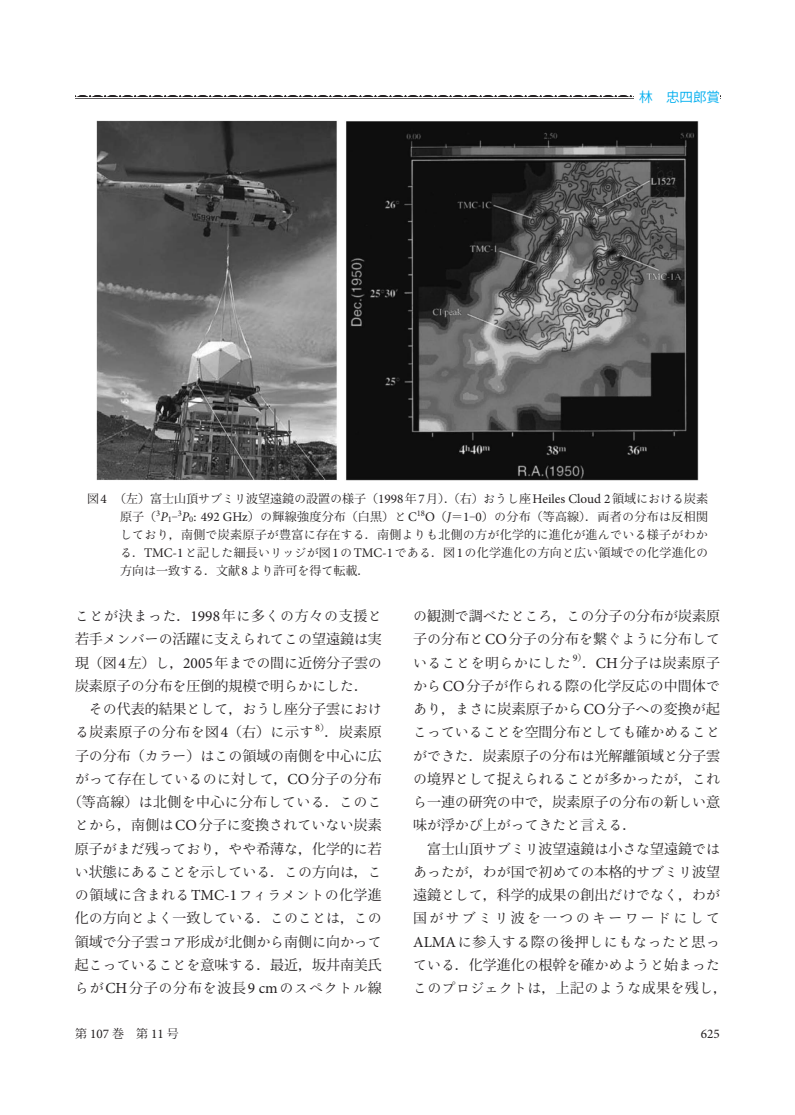
<style>
.page{position:relative;width:795px;height:1115px;background:#fff}
.page>*{position:absolute;margin:0;border:0;box-sizing:border-box;transform-origin:0 0}
.t1{font:13.95px/23.2px "Ryo Text Plus N";color:#231f20}
.t2{font:13.95px/23.2px "Koz Min Pro";color:#231f20}
.t3{font:13.95px/23.2px "Ryo Text Plus N";letter-spacing:.045em;color:#231f20}
.t4{font:13.95px/23.2px "Koz Min Pro";letter-spacing:.035em;color:#231f20}
.t5{font:13.95px "Ryo Text Plus N";letter-spacing:.03em;color:#231f20}
.t6{font:13.95px "Ryo Text Plus N";letter-spacing:.02em;color:#231f20}
.t7{font:13.95px "Ryo Text Plus N";letter-spacing:.055em;color:#231f20}
.t8{font:13.5px "Koz Go Pro";color:#00aeef}
.t9{font:13.2px "Minion Pro";color:#231f20}
.t10{font:12px/18px "Koz Min Pro";letter-spacing:.02em;color:#231f20;text-align:justify}
.t11{font:12px "Ryo Text Plus N";letter-spacing:.015em;color:#231f20}
.s1{font-family:"Minion Pro";font-size:13.2px}
.s2{font-family:"Ryo Text Plus N"}
.s3{font-family:"Minion Pro";font-style:italic;font-size:13.2px}
.s4{font-family:"Koz Min Pro"}
.s5{font-family:"Minion Pro";font-size:15.3px}
</style>
<div class="page">
<img style="left:75px;top:95px;width:559px;height:4px">
<img style="left:97px;top:120px;width:601px;height:360px">
<p class="t8" style="left:639px;top:88px;width:82px">林　忠四郎賞</p>
<p class="t10" style="left:120px;top:489px;width:590px;text-indent:-33px">図<span class="s1">4</span> （左）富士山頂<span class="s2">サブミリ</span>波望遠鏡<span class="s2">の</span>設置<span class="s2">の</span>様子（<span class="s1">1998</span>年<span class="s1">7</span>月）．（右）<span class="s2">おうし</span>座<span class="s1">Heiles Cloud 2</span>領域<span class="s2">における</span>炭素原子（<sup>3</sup><span class="s3">P</span><sub>1</sub>‒<sup>3</sup><span class="s3">P</span><sub>0</sub><span class="s1">: 492 GHz</span>）<span class="s2">の</span>輝線強度分布（白黒）<span class="s2">と</span><span class="s1">C</span><sup>18</sup><span class="s1">O</span>（<span class="s3">J</span>＝<span class="s1">1</span>‒<span class="s1">0</span>）<span class="s2">の</span>分布（等高線）．両者<span class="s2">の</span>分布<span class="s2">は</span>反相関<span class="s2">しており</span>，南側<span class="s2">で</span>炭素原子<span class="s2">が</span>豊富<span class="s2">に</span>存在<span class="s2">する</span>．南側<span class="s2">よりも</span>北側<span class="s2">の</span>方<span class="s2">が</span>化学的<span class="s2">に</span>進化<span class="s2">が</span>進<span class="s2">んでいる</span>様子<span class="s2">がわか</span></p>
<p class="t11" style="left:120px;top:545px;width:590px">る<span class="s4">．</span><span class="s1">TMC-1</span>と<span class="s4">記</span>した<span class="s4">細長</span>いリッジが<span class="s4">図</span><span class="s1">1</span>の<span class="s1">TMC-1</span>である<span class="s4">．図</span><span class="s1">1</span>の<span class="s4">化学進化</span>の<span class="s4">方向</span>と<span class="s4">広</span>い<span class="s4">領域</span>での<span class="s4">化学進化</span>の</p>
<p class="t10" style="left:120px;top:561px;width:251px">方向<span class="s2">は</span>一致<span class="s2">する</span>．文献<span class="s1">8</span><span class="s2">より</span>許可<span class="s2">を</span>得<span class="s2">て</span>転載．</p>
<p class="t1" style="left:75px;top:604px;width:308px">ことが<span class="s4">決</span>まった<span class="s4">．</span><span class="s5">1998</span><span class="s4">年</span>に<span class="s4">多</span>くの<span class="s4">方々</span>の<span class="s4">支援</span>と<span class="s4">若手</span>メンバーの<span class="s4">活躍</span>に<span class="s4">支</span>えられてこの<span class="s4">望遠鏡</span>は<span class="s4">実</span></p>
<p class="t2" style="left:75px;top:650px;width:308px">現（図<span class="s5">4</span>左）<span class="s2">し</span>，<span class="s5">2005</span>年<span class="s2">までの</span>間<span class="s2">に</span>近傍分子雲<span class="s2">の</span>炭素原子<span class="s2">の</span>分布<span class="s2">を</span>圧倒的規模<span class="s2">で</span>明<span class="s2">らかにした</span>．</p>
<p class="t1" style="left:89px;top:697px;width:294px">その<span class="s4">代表的結果</span>として<span class="s4">，</span>おうし<span class="s4">座分子雲</span>におけ</p>
<p class="t4" style="left:75px;top:720px;width:308px"><span class="s2">る</span>炭素原子<span class="s2">の</span>分布<span class="s2">を</span>図<span class="s5">4</span>（右）<span class="s2">に</span>示<span class="s2">す</span><sup>8</sup><sup>）</sup>．炭素原子<span class="s2">の</span>分布（<span class="s2">カラー</span>）<span class="s2">はこの</span>領域<span class="s2">の</span>南側<span class="s2">を</span>中心<span class="s2">に</span>広</p>
<p class="t6" style="left:75px;top:770px;width:308px">がって<span class="s4">存在</span>しているのに<span class="s4">対</span>して<span class="s4">，</span><span class="s5">CO</span><span class="s4">分子</span>の<span class="s4">分布</span></p>
<p class="t2" style="left:68px;top:789px;width:315px">（等高線）<span class="s2">は</span>北側<span class="s2">を</span>中心<span class="s2">に</span>分布<span class="s2">している</span>．<span class="s2">このこ</span></p>
<p class="t1" style="left:75px;top:813px;width:308px">とから<span class="s4">，南側</span>は<span class="s5">CO</span><span class="s4">分子</span>に<span class="s4">変換</span>されていない<span class="s4">炭素</span></p>
<p class="t2" style="left:75px;top:836px;width:308px">原子<span class="s2">がまだ</span>残<span class="s2">っており</span>，<span class="s2">やや</span>希薄<span class="s2">な</span>，化学的<span class="s2">に</span>若</p>
<p class="t1" style="left:75px;top:860px;width:308px;text-align:justify">い<span class="s4">状態</span>にあることを<span class="s4">示</span>している<span class="s4">．</span>この<span class="s4">方向</span>は<span class="s4">，</span>この<span class="s4">領域</span>に<span class="s4">含</span>まれる<span class="s5">TMC-1</span>フィラメントの<span class="s4">化学進化</span>の<span class="s4">方向</span>とよく<span class="s4">一致</span>している<span class="s4">．</span>このことは<span class="s4">，</span>この</p>
<p class="t2" style="left:75px;top:929px;width:308px">領域<span class="s2">で</span>分子雲<span class="s2">コア</span>形成<span class="s2">が</span>北側<span class="s2">から</span>南側<span class="s2">に</span>向<span class="s2">かって</span>起<span class="s2">こっていることを</span>意味<span class="s2">する</span>．最近，坂井南美氏</p>
<p class="t7" style="left:75px;top:979px;width:308px">らが<span class="s5">CH</span><span class="s4">分子</span>の<span class="s4">分布</span>を<span class="s4">波長</span><span class="s5">9 cm</span>のスペクトル<span class="s4">線</span></p>
<p class="t1" style="left:413px;top:604px;width:308px">の<span class="s4">観測</span>で<span class="s4">調</span>べたところ<span class="s4">，</span>この<span class="s4">分子</span>の<span class="s4">分布</span>が<span class="s4">炭素原</span></p>
<p class="t2" style="left:413px;top:627px;width:308px">子<span class="s2">の</span>分布<span class="s2">と</span><span class="s5">CO</span>分子<span class="s2">の</span>分布<span class="s2">を</span>繋<span class="s2">ぐように</span>分布<span class="s2">して</span></p>
<p class="t5" style="left:413px;top:653px;width:308px">いることを<span class="s4">明</span>らかにした<sup>9</sup><sup>）</sup><span class="s4">．</span><span class="s5">CH</span><span class="s4">分子</span>は<span class="s4">炭素原子</span></p>
<p class="t2" style="left:413px;top:673px;width:308px"><span class="s2">から</span><span class="s5">CO</span>分子<span class="s2">が</span>作<span class="s2">られる</span>際<span class="s2">の</span>化学反応<span class="s2">の</span>中間体<span class="s2">で</span></p>
<p class="t1" style="left:413px;top:697px;width:308px">あり<span class="s4">，</span>まさに<span class="s4">炭素原子</span>から<span class="s5">CO</span><span class="s4">分子</span>への<span class="s4">変換</span>が<span class="s4">起</span>こっていることを<span class="s4">空間分布</span>としても<span class="s4">確</span>かめること</p>
<p class="t2" style="left:413px;top:743px;width:308px"><span class="s2">ができた</span>．炭素原子<span class="s2">の</span>分布<span class="s2">は</span>光解離領域<span class="s2">と</span>分子雲</p>
<p class="t1" style="left:413px;top:767px;width:308px">の<span class="s4">境界</span>として<span class="s4">捉</span>えられることが<span class="s4">多</span>かったが<span class="s4">，</span>これ</p>
<p class="t2" style="left:413px;top:789px;width:308px"><span class="s2">ら</span>一連<span class="s2">の</span>研究<span class="s2">の</span>中<span class="s2">で</span>，炭素原子<span class="s2">の</span>分布<span class="s2">の</span>新<span class="s2">しい</span>意</p>
<p class="t1" style="left:413px;top:813px;width:225px"><span class="s4">味</span>が<span class="s4">浮</span>かび<span class="s4">上</span>がってきたと<span class="s4">言</span>える<span class="s4">．</span></p>
<p class="t2" style="left:427px;top:836px;width:294px">富士山頂<span class="s2">サブミリ</span>波望遠鏡<span class="s2">は</span>小<span class="s2">さな</span>望遠鏡<span class="s2">では</span></p>
<p class="t1" style="left:413px;top:860px;width:308px">あったが<span class="s4">，</span>わが<span class="s4">国</span>で<span class="s4">初</span>めての<span class="s4">本格的</span>サブミリ<span class="s4">波望</span></p>
<p class="t2" style="left:413px;top:882px;width:308px">遠鏡<span class="s2">として</span>，科学的成果<span class="s2">の</span>創出<span class="s2">だけでなく</span>，<span class="s2">わが</span></p>
<p class="t3" style="left:413px;top:906px;width:315px"><span class="s4">国</span>がサブミリ<span class="s4">波</span>を<span class="s4">一</span>つのキーワードにして<br><span class="s5">ALMA</span>に<span class="s4">参入</span>する<span class="s4">際</span>の<span class="s4">後押</span>しにもなったと<span class="s4">思</span>っている<span class="s4">．化学進化</span>の<span class="s4">根幹</span>を<span class="s4">確</span>かめようと<span class="s4">始</span>まったこのプロジェクトは<span class="s4">，上記</span>のような<span class="s4">成果</span>を<span class="s4">残</span>し<span class="s4">，</span></p>
<p class="t10" style="left:75px;top:1023px;width:105px">第 <span class="s1">107</span> 巻　第 <span class="s1">11</span> 号</p>
<p class="t9" style="left:701px;top:1024px;width:21px">625</p>
</div>
